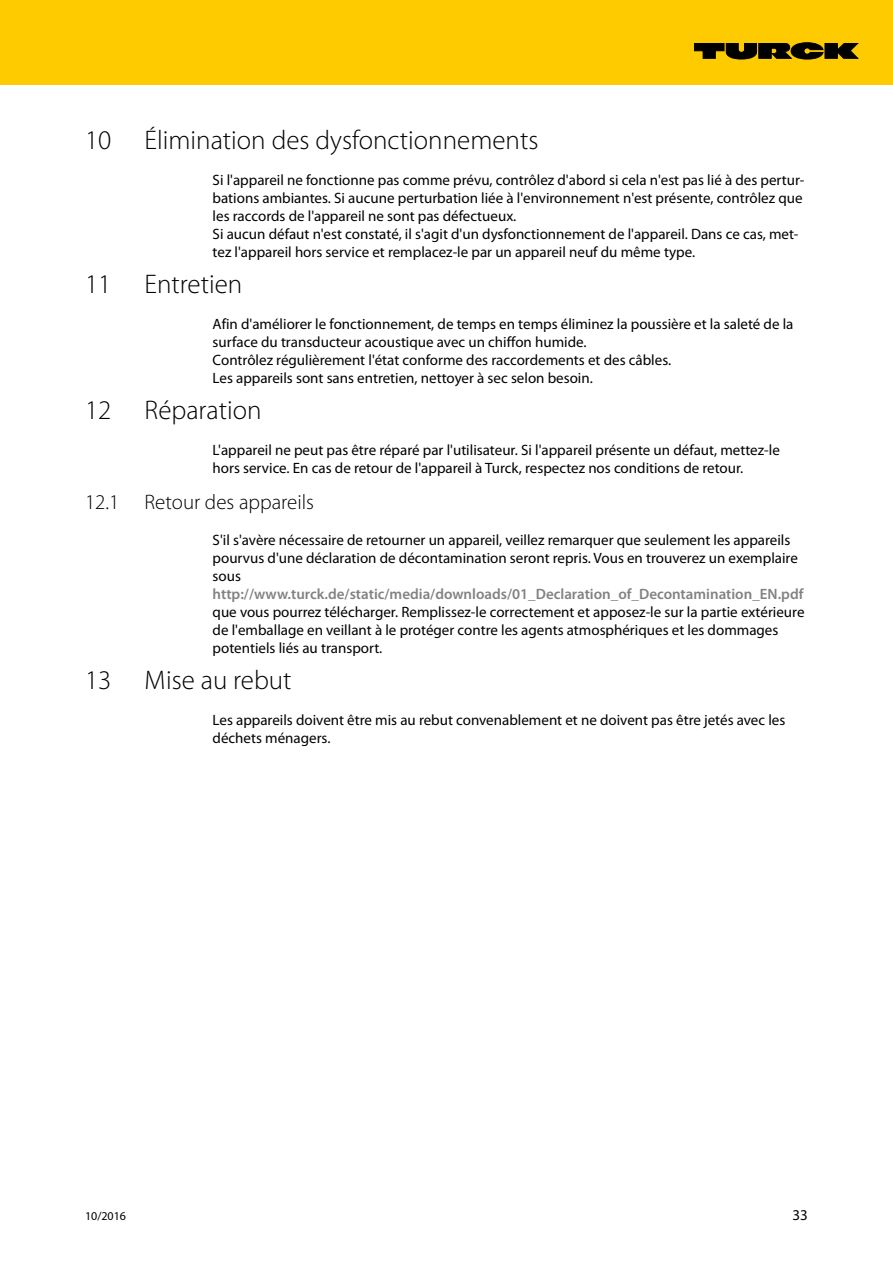
<style>
.page{position:relative;width:893px;height:1263px;background:#fff}
.page>*{position:absolute;margin:0;border:0;box-sizing:border-box;transform-origin:0 0}
.t1{font:300 27px "Myriad Pro";color:#000}
.t2{font:300 21px "Myriad Pro";color:#000}
.t3{font:15px/18px "Myriad Pro";color:#000}
.t4{font:600 15px "Myriad Pro";color:#808284}
.t5{font:12px "Myriad Pro";color:#000}
</style>
<div class="page">
<div style="left:0;top:0;width:893px;height:85px;background:#feca00"></div>
<svg style="left:694px;top:43px;width:164px;height:16px"></svg>
<h1 class="t1" style="left:85px;top:124px;width:455px">10 Élimination des dysfonctionnements</h1>
<p class="t3" style="left:213px;top:171px;width:593px">Si l'appareil ne fonctionne pas comme prévu, contrôlez d'abord si cela n'est pas lié à des pertur&shy;bations ambiantes. Si aucune perturbation liée à l'environnement n'est présente, contrôlez que les raccords de l'appareil ne sont pas défectueux.<br>Si aucun défaut n'est constaté, il s'agit d'un dysfonctionnement de l'appareil. Dans ce cas, met&shy;tez l'appareil hors service et remplacez-le par un appareil neuf du même type.</p>
<h1 class="t1" style="left:85px;top:268px;width:159px">11 Entretien</h1>
<p class="t3" style="left:213px;top:315px;width:582px">Afin d'améliorer le fonctionnement, de temps en temps éliminez la poussière et la saleté de la surface du transducteur acoustique avec un chiffon humide.<br>Contrôlez régulièrement l'état conforme des raccordements et des câbles.<br>Les appareils sont sans entretien, nettoyer à sec selon besoin.</p>
<h1 class="t1" style="left:85px;top:394px;width:178px">12 Réparation</h1>
<p class="t3" style="left:213px;top:441px;width:569px">L'appareil ne peut pas être réparé par l'utilisateur. Si l'appareil présente un défaut, mettez-le hors service. En cas de retour de l'appareil à Turck, respectez nos conditions de retour.</p>
<h2 class="t2" style="left:85px;top:489px;width:231px">12.1 Retour des appareils</h2>
<p class="t3" style="left:213px;top:531px;width:587px">S'il s'avère nécessaire de retourner un appareil, veillez remarquer que seulement les appareils pourvus d'une déclaration de décontamination seront repris. Vous en trouverez un exemplaire sous</p>
<p class="t4" style="left:213px;top:584px;width:592px">http://www.turck.de/static/media/downloads/01_Declaration_of_Decontamination_EN.pdf</p>
<p class="t3" style="left:213px;top:603px;width:593px">que vous pourrez télécharger. Remplissez-le correctement et apposez-le sur la partie extérieure de l'emballage en veillant à le protéger contre les agents atmosphériques et les dommages potentiels liés au transport.</p>
<h1 class="t1" style="left:85px;top:664px;width:208px">13 Mise au rebut</h1>
<p class="t3" style="left:213px;top:711px;width:574px">Les appareils doivent être mis au rebut convenablement et ne doivent pas être jetés avec les déchets ménagers.</p>
<p class="t5" style="left:85px;top:1209px;width:43px">10/2016</p>
<p class="t3" style="left:792px;top:1206px;width:17px">33</p>
</div>
